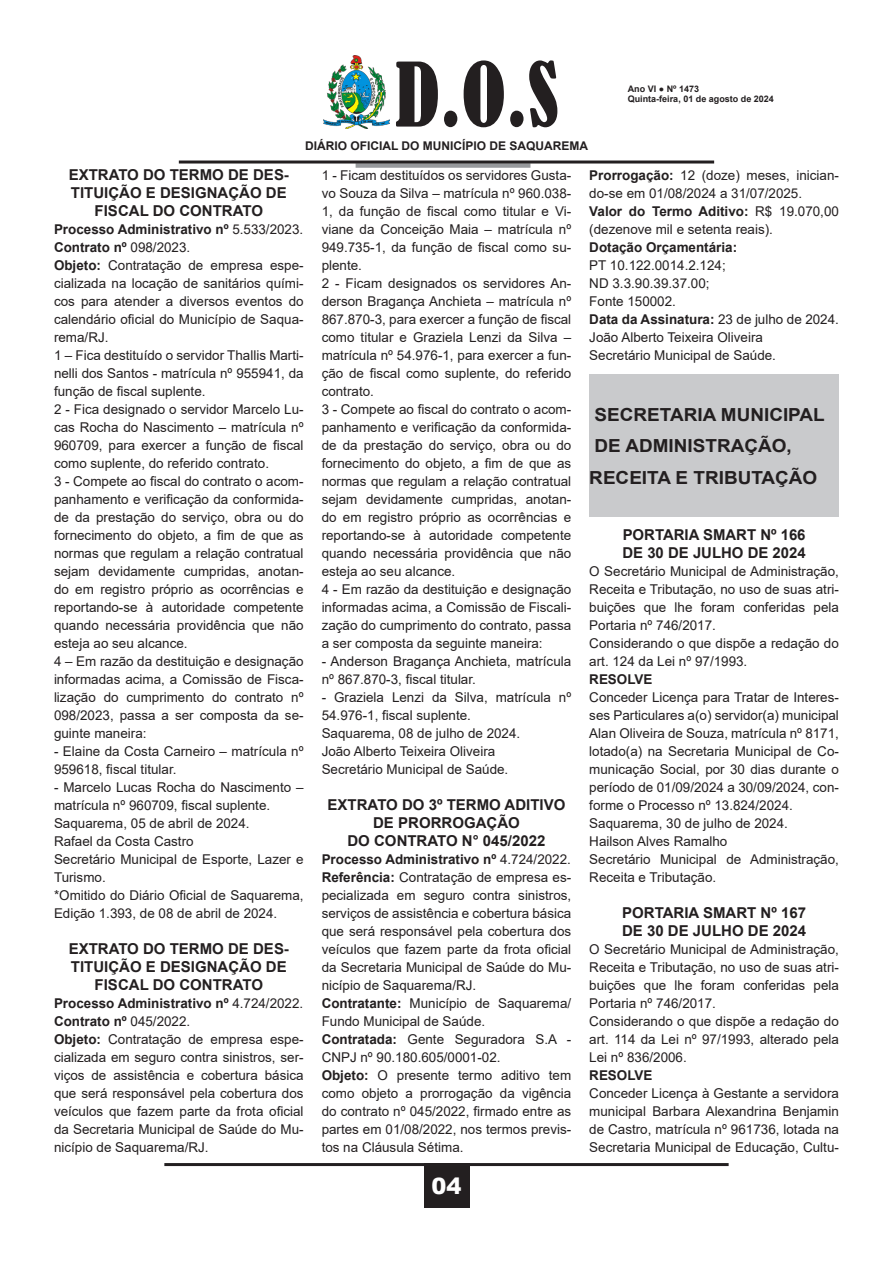
<style>
.page{position:relative;width:893px;height:1263px;background:#fff}
.page>*{position:absolute;margin:0;border:0;box-sizing:border-box;transform-origin:0 0}
.t1{font:condensed 82.5px "Bernard";color:#231f20}
.t2{font:900 22.5px "Arial";color:#fff}
.t3{font:700 18px/31.5px "Arial";color:#231f20;scale:1.05 1}
.t4{font:700 15px/18px "Arial";color:#231f20;text-align:center}
.t5{font:13.5px/18px "Arial";color:#231f20}
.t6{font:700 13.5px "Arial";color:#231f20}
.t7{font:700 12px "Arial";color:#231f20}
.t8{font:700 9px/10.8px "Arial";color:#231f20}
.s1{font-weight:700}
</style>
<div class="page">
<hr style="left:164px;top:1163px;width:565px;height:3px;background:#231f20">
<div style="left:424px;top:1163px;width:45px;height:45px;background:#231f20"></div>
<img style="left:324px;top:55px;width:65px;height:73px">
<div style="left:356px;top:163px;width:174px;height:5px;background:#97999c"></div>
<hr style="left:179px;top:161px;width:535px;height:3px;background:#231f20">
<div style="left:589px;top:374px;width:250px;height:143px;background:#c9cacc"></div>
<h1 class="t1" style="left:395px;top:47px;width:165px">D.O.S</h1>
<p class="t7" style="left:305px;top:137px;width:285px">DIÁRIO OFICIAL DO MUNICÍPIO DE SAQUAREMA</p>
<p class="t8" style="left:628px;top:83px;width:148px">Ano VI ● Nº 1473<br>Quinta-feira, 01 de agosto de 2024</p>
<p class="t4" style="left:69px;top:166px;width:222px">EXTRATO DO TERMO DE DES-<br>TITUIÇÃO E DESIGNAÇÃO DE<br>FISCAL DO CONTRATO</p>
<p class="t5" style="left:54px;top:220px;width:251px"><span class="s1">Processo Administrativo nº</span> 5.533/2023.<br><span class="s1">Contrato nº</span> 098/2023.<br><span class="s1">Objeto:</span> Contratação de empresa espe&shy;cializada na locação de sanitários quími&shy;cos para atender a diversos eventos do calendário oficial do Município de Saqua&shy;rema/RJ.<br>1 – Fica destituído o servidor Thallis Marti&shy;nelli dos Santos - matrícula nº 955941, da função de fiscal suplente.<br>2 - Fica designado o servidor Marcelo Lu&shy;cas Rocha do Nascimento – matrícula nº 960709, para exercer a função de fiscal como suplente, do referido contrato.<br>3 - Compete ao fiscal do contrato o acom&shy;panhamento e verificação da conformida&shy;de da prestação do serviço, obra ou do fornecimento do objeto, a fim de que as normas que regulam a relação contratual sejam devidamente cumpridas, anotan&shy;do em registro próprio as ocorrências e reportando-se à autoridade competente quando necessária providência que não esteja ao seu alcance.<br>4 – Em razão da destituição e designação informadas acima, a Comissão de Fisca&shy;lização do cumprimento do contrato nº 098/2023, passa a ser composta da se&shy;guinte maneira:</p>
<p class="t5" style="left:54px;top:742px;width:251px">- Elaine da Costa Carneiro – matrícula nº<br>959618, fiscal titular.</p>
<p class="t5" style="left:54px;top:778px;width:251px">- Marcelo Lucas Rocha do Nascimento – matrícula nº 960709, fiscal suplente.<br>Saquarema, 05 de abril de 2024.<br>Rafael da Costa Castro<br>Secretário Municipal de Esporte, Lazer e<br>Turismo.<br>*Omitido do Diário Oficial de Saquarema,<br>Edição 1.393, de 08 de abril de 2024.</p>
<p class="t4" style="left:69px;top:940px;width:222px">EXTRATO DO TERMO DE DES-<br>TITUIÇÃO E DESIGNAÇÃO DE<br>FISCAL DO CONTRATO</p>
<p class="t5" style="left:54px;top:994px;width:251px"><span class="s1">Processo Administrativo nº</span> 4.724/2022.<br><span class="s1">Contrato nº</span> 045/2022.<br><span class="s1">Objeto:</span> Contratação de empresa espe&shy;cializada em seguro contra sinistros, ser&shy;viços de assistência e cobertura básica que será responsável pela cobertura dos veículos que fazem parte da frota oficial da Secretaria Municipal de Saúde do Mu&shy;nicípio de Saquarema/RJ.</p>
<p class="t5" style="left:322px;top:166px;width:251px">1 - Ficam destituídos os servidores Gusta&shy;vo Souza da Silva – matrícula nº 960.038- 1, da função de fiscal como titular e Vi&shy;viane da Conceição Maia – matrícula nº 949.735-1, da função de fiscal como su&shy;plente.<br>2 - Ficam designados os servidores An&shy;derson Bragança Anchieta – matrícula nº 867.870-3, para exercer a função de fiscal como titular e Graziela Lenzi da Silva – matrícula nº 54.976-1, para exercer a fun&shy;ção de fiscal como suplente, do referido contrato.<br>3 - Compete ao fiscal do contrato o acom&shy;panhamento e verificação da conformida&shy;de da prestação do serviço, obra ou do fornecimento do objeto, a fim de que as normas que regulam a relação contratual sejam devidamente cumpridas, anotan&shy;do em registro próprio as ocorrências e reportando-se à autoridade competente quando necessária providência que não esteja ao seu alcance.<br>4 - Em razão da destituição e designação informadas acima, a Comissão de Fiscali&shy;zação do cumprimento do contrato, passa a ser composta da seguinte maneira:</p>
<p class="t5" style="left:322px;top:652px;width:251px">- Anderson Bragança Anchieta, matrícula nº 867.870-3, fiscal titular.</p>
<p class="t5" style="left:322px;top:688px;width:251px">- Graziela Lenzi da Silva, matrícula nº<br>54.976-1, fiscal suplente.<br>Saquarema, 08 de julho de 2024.<br>João Alberto Teixeira Oliveira<br>Secretário Municipal de Saúde.</p>
<p class="t4" style="left:328px;top:796px;width:239px">EXTRATO DO 3º TERMO ADITIVO<br>DE PRORROGAÇÃO<br>DO CONTRATO N° 045/2022</p>
<p class="t5" style="left:322px;top:850px;width:251px"><span class="s1">Processo Administrativo nº</span> 4.724/2022.<br><span class="s1">Referência:</span> Contratação de empresa es&shy;pecializada em seguro contra sinistros, serviços de assistência e cobertura básica que será responsável pela cobertura dos veículos que fazem parte da frota oficial da Secretaria Municipal de Saúde do Mu&shy;nicípio de Saquarema/RJ.<br><span class="s1">Contratante:</span> Município de Saquarema/ Fundo Municipal de Saúde.<br><span class="s1">Contratada:</span> Gente Seguradora S.A - CNPJ nº 90.180.605/0001-02.<br><span class="s1">Objeto:</span> O presente termo aditivo tem como objeto a prorrogação da vigência do contrato nº 045/2022, firmado entre as partes em 01/08/2022, nos termos previs&shy;tos na Cláusula Sétima.</p>
<h2 class="t2" style="left:431px;top:1170px;width:32px">04</h2>
<p class="t5" style="left:589px;top:166px;width:251px"><span class="s1">Prorrogação:</span> 12 (doze) meses, inician&shy;do-se em 01/08/2024 a 31/07/2025.<br><span class="s1">Valor do Termo Aditivo:</span> R$ 19.070,00 (dezenove mil e setenta reais).</p>
<p class="t6" style="left:589px;top:238px;width:149px">Dotação Orçamentária:</p>
<p class="t5" style="left:589px;top:256px;width:251px">PT 10.122.0014.2.124;<br>ND 3.3.90.39.37.00;<br>Fonte 150002.<br><span class="s1">Data da Assinatura:</span> 23 de julho de 2024.<br>João Alberto Teixeira Oliveira<br>Secretário Municipal de Saúde.</p>
<h3 class="t3" style="left:589px;top:399px;width:226px">SECRETARIA MUNICIPAL<br>DE ADMINISTRAÇÃO,<br>RECEITA E TRIBUTAÇÃO</h3>
<p class="t4" style="left:622px;top:526px;width:185px;text-align:left">PORTARIA SMART Nº 166<br>DE 30 DE JULHO DE 2024</p>
<p class="t5" style="left:589px;top:562px;width:251px">O Secretário Municipal de Administração, Receita e Tributação, no uso de suas atri&shy;buições que lhe foram conferidas pela Portaria nº 746/2017.<br>Considerando o que dispõe a redação do art. 124 da Lei nº 97/1993.</p>
<p class="t6" style="left:589px;top:670px;width:65px">RESOLVE</p>
<p class="t5" style="left:589px;top:688px;width:251px">Conceder Licença para Tratar de Interes&shy;ses Particulares a(o) servidor(a) municipal Alan Oliveira de Souza, matrícula nº 8171, lotado(a) na Secretaria Municipal de Co&shy;municação Social, por 30 dias durante o período de 01/09/2024 a 30/09/2024, con&shy;forme o Processo nº 13.824/2024.<br>Saquarema, 30 de julho de 2024.<br>Hailson Alves Ramalho<br>Secretário Municipal de Administração, Receita e Tributação.</p>
<p class="t4" style="left:622px;top:904px;width:186px;text-align:left">PORTARIA SMART Nº 167<br>DE 30 DE JULHO DE 2024</p>
<p class="t5" style="left:589px;top:940px;width:251px">O Secretário Municipal de Administração, Receita e Tributação, no uso de suas atri&shy;buições que lhe foram conferidas pela Portaria nº 746/2017.<br>Considerando o que dispõe a redação do art. 114 da Lei nº 97/1993, alterado pela Lei nº 836/2006.</p>
<p class="t6" style="left:589px;top:1066px;width:65px">RESOLVE</p>
<p class="t5" style="left:589px;top:1084px;width:251px;text-align:justify">Conceder Licença à Gestante a servidora municipal Barbara Alexandrina Benjamin de Castro, matrícula nº 961736, lotada na Secretaria Municipal de Educação, Cultu-</p>
</div>
